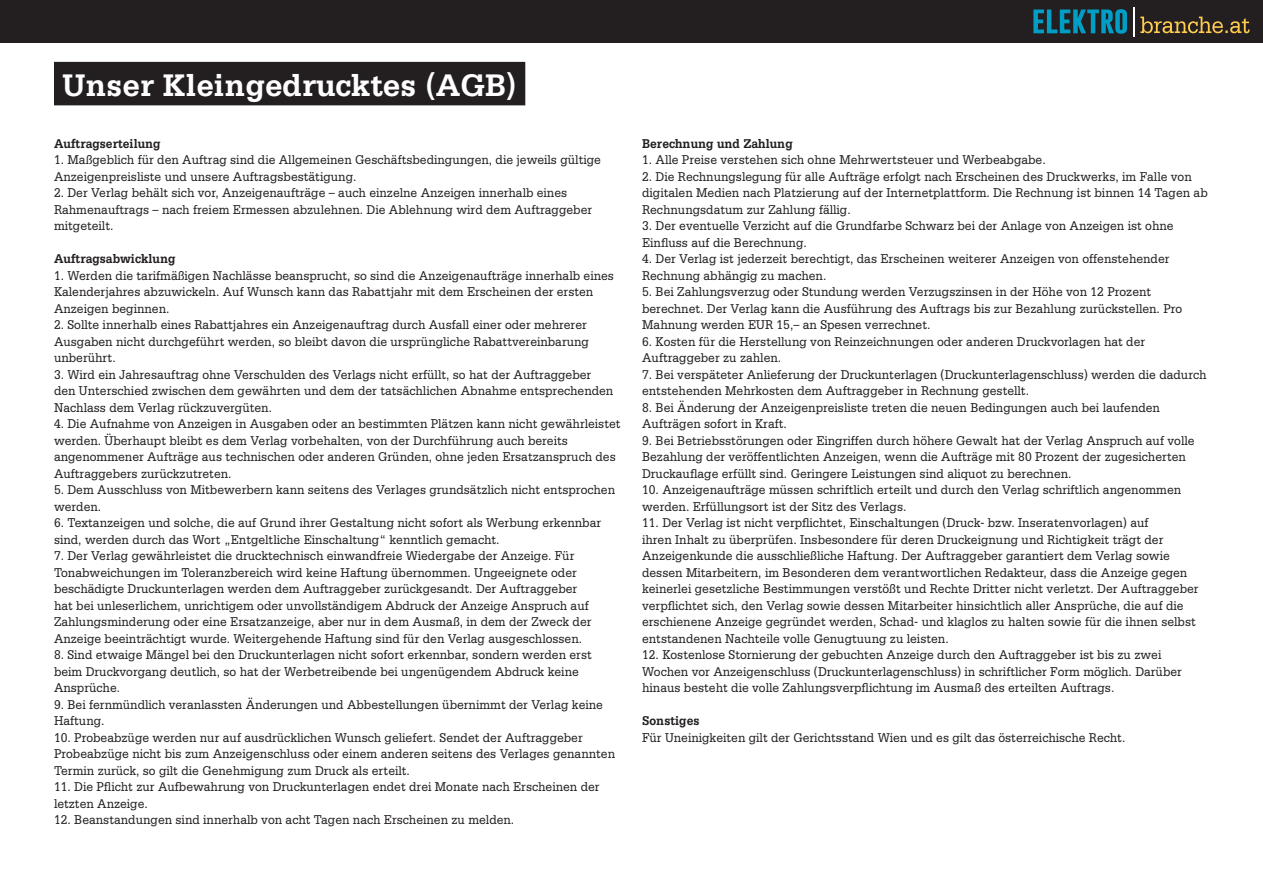
<style>
.page{position:relative;width:1263px;height:893px;background:#fff}
.page>*{position:absolute;margin:0;border:0;box-sizing:border-box;transform-origin:0 0}
.t1{font:700 33px "Serifa Std";color:#fff;scale:.96 1}
.t2{font:13.5px/16.5px "Serifa Std";color:#231f20;scale:.9 1}
.t3{font:700 13.5px "Serifa Std";color:#231f20;scale:.9 1}
</style>
<div class="page">
<div style="left:0;top:0;width:1263px;height:43px;background:#231f20"></div>
<svg style="left:1140px;top:17px;width:109px;height:16px"></svg>
<hr style="left:1133px;top:7px;width:2px;height:30px;background:#fff">
<svg style="left:1033px;top:9px;width:94px;height:25px"></svg>
<div style="left:54px;top:62px;width:471px;height:43px;background:#231f20"></div>
<h1 class="t1" style="left:63px;top:66px;width:475px">Unser Kleingedrucktes (AGB)</h1>
<p class="t3" style="left:54px;top:136px;width:120px">Auftragserteilung</p>
<p class="t2" style="left:54px;top:152px;width:609px">1. Maßgeblich für den Auftrag sind die Allgemeinen Geschäftsbedingungen, die jeweils gültige<br>Anzeigenpreisliste und unsere Auftragsbestätigung.</p>
<p class="t2" style="left:54px;top:185px;width:599px">2. Der Verlag behält sich vor, Anzeigenaufträge – auch einzelne Anzeigen innerhalb eines<br>Rahmenauftrags – nach freiem Ermessen abzulehnen. Die Ablehnung wird dem Auftraggeber mitgeteilt.</p>
<p class="t3" style="left:54px;top:251px;width:137px">Auftragsabwicklung</p>
<p class="t2" style="left:54px;top:267px;width:624px">1. Werden die tarifmäßigen Nachlässe beansprucht, so sind die Anzeigenaufträge innerhalb eines<br>Kalenderjahres abzuwickeln. Auf Wunsch kann das Rabattjahr mit dem Erscheinen der ersten<br>Anzeigen beginnen.</p>
<p class="t2" style="left:54px;top:317px;width:596px">2. Sollte innerhalb eines Rabattjahres ein Anzeigenauftrag durch Ausfall einer oder mehrerer<br>Ausgaben nicht durchgeführt werden, so bleibt davon die ursprüngliche Rabattvereinbarung unberührt.</p>
<p class="t2" style="left:54px;top:366px;width:623px">3. Wird ein Jahresauftrag ohne Verschulden des Verlags nicht erfüllt, so hat der Auftraggeber den Unterschied zwischen dem gewährten und dem der tatsächlichen Abnahme entsprechenden<br>Nachlass dem Verlag rückzuvergüten.</p>
<p class="t2" style="left:54px;top:416px;width:631px">4. Die Aufnahme von Anzeigen in Ausgaben oder an bestimmten Plätzen kann nicht gewährleistet werden. Überhaupt bleibt es dem Verlag vorbehalten, von der Durchführung auch bereits angenommener Aufträge aus technischen oder anderen Gründen, ohne jeden Ersatzanspruch des Auftraggebers zurückzutreten.</p>
<p class="t2" style="left:54px;top:482px;width:625px">5. Dem Ausschluss von Mitbewerbern kann seitens des Verlages grundsätzlich nicht entsprochen werden.</p>
<p class="t2" style="left:54px;top:515px;width:609px">6. Textanzeigen und solche, die auf Grund ihrer Gestaltung nicht sofort als Werbung erkennbar sind, werden durch das Wort „Entgeltliche Einschaltung“ kenntlich gemacht.</p>
<p class="t2" style="left:54px;top:548px;width:599px">7. Der Verlag gewährleistet die drucktechnisch einwandfreie Wiedergabe der Anzeige. Für Tonabweichungen im Toleranzbereich wird keine Haftung übernommen. Ungeeignete oder beschädigte Druckunterlagen werden dem Auftraggeber zurückgesandt. Der Auftraggeber hat bei unleserlichem, unrichtigem oder unvollständigem Abdruck der Anzeige Anspruch auf Zahlungsminderung oder eine Ersatzanzeige, aber nur in dem Ausmaß, in dem der Zweck der Anzeige beeinträchtigt wurde. Weitergehende Haftung sind für den Verlag ausgeschlossen.</p>
<p class="t2" style="left:54px;top:647px;width:599px">8. Sind etwaige Mängel bei den Druckunterlagen nicht sofort erkennbar, sondern werden erst beim Druckvorgang deutlich, so hat der Werbetreibende bei ungenügendem Abdruck keine<br>Ansprüche.</p>
<p class="t2" style="left:54px;top:696px;width:611px">9. Bei fernmündlich veranlassten Änderungen und Abbestellungen übernimmt der Verlag keine<br>Haftung.</p>
<p class="t2" style="left:54px;top:729px;width:625px">10. Probeabzüge werden nur auf ausdrücklichen Wunsch geliefert. Sendet der Auftraggeber<br>Probeabzüge nicht bis zum Anzeigenschluss oder einem anderen seitens des Verlages genannten<br>Termin zurück, so gilt die Genehmigung zum Druck als erteilt.</p>
<p class="t2" style="left:54px;top:779px;width:608px">11. Die Pflicht zur Aufbewahrung von Druckunterlagen endet drei Monate nach Erscheinen der letzten Anzeige.</p>
<p class="t2" style="left:54px;top:812px;width:513px">12. Beanstandungen sind innerhalb von acht Tagen nach Erscheinen zu melden.</p>
<p class="t3" style="left:642px;top:135px;width:169px">Berechnung und Zahlung</p>
<p class="t2" style="left:642px;top:152px;width:450px">1. Alle Preise verstehen sich ohne Mehrwertsteuer und Werbeabgabe.</p>
<p class="t2" style="left:642px;top:168px;width:630px">2. Die Rechnungslegung für alle Aufträge erfolgt nach Erscheinen des Druckwerks, im Falle von digitalen Medien nach Platzierung auf der Internetplattform. Die Rechnung ist binnen 14 Tagen ab<br>Rechnungsdatum zur Zahlung fällig.</p>
<p class="t2" style="left:642px;top:218px;width:592px">3. Der eventuelle Verzicht auf die Grundfarbe Schwarz bei der Anlage von Anzeigen ist ohne<br>Einfluss auf die Berechnung.</p>
<p class="t2" style="left:642px;top:251px;width:587px">4. Der Verlag ist jederzeit berechtigt, das Erscheinen weiterer Anzeigen von offenstehender<br>Rechnung abhängig zu machen.</p>
<p class="t2" style="left:642px;top:284px;width:602px">5. Bei Zahlungsverzug oder Stundung werden Verzugszinsen in der Höhe von 12 Prozent berechnet. Der Verlag kann die Ausführung des Auftrags bis zur Bezahlung zurückstellen. Pro<br>Mahnung werden EUR 15,– an Spesen verrechnet.</p>
<p class="t2" style="left:642px;top:333px;width:560px">6. Kosten für die Herstellung von Reinzeichnungen oder anderen Druckvorlagen hat der<br>Auftraggeber zu zahlen.</p>
<p class="t2" style="left:642px;top:366px;width:629px">7. Bei verspäteter Anlieferung der Druckunterlagen (Druckunterlagenschluss) werden die dadurch entstehenden Mehrkosten dem Auftraggeber in Rechnung gestellt.</p>
<p class="t2" style="left:642px;top:399px;width:577px">8. Bei Änderung der Anzeigenpreisliste treten die neuen Bedingungen auch bei laufenden<br>Aufträgen sofort in Kraft.</p>
<p class="t2" style="left:642px;top:432px;width:615px">9. Bei Betriebsstörungen oder Eingriffen durch höhere Gewalt hat der Verlag Anspruch auf volle<br>Bezahlung der veröffentlichten Anzeigen, wenn die Aufträge mit 80 Prozent der zugesicherten<br>Druckauflage erfüllt sind. Geringere Leistungen sind aliquot zu berechnen.</p>
<p class="t2" style="left:642px;top:482px;width:600px">10. Anzeigenaufträge müssen schriftlich erteilt und durch den Verlag schriftlich angenommen werden. Erfüllungsort ist der Sitz des Verlags.</p>
<p class="t2" style="left:642px;top:515px;width:620px">11. Der Verlag ist nicht verpflichtet, Einschaltungen (Druck- bzw. Inseratenvorlagen) auf<br>ihren Inhalt zu überprüfen. Insbesondere für deren Druckeignung und Richtigkeit trägt der Anzeigenkunde die ausschließliche Haftung. Der Auftraggeber garantiert dem Verlag sowie dessen Mitarbeitern, im Besonderen dem verantwortlichen Redakteur, dass die Anzeige gegen keinerlei gesetzliche Bestimmungen verstößt und Rechte Dritter nicht verletzt. Der Auftraggeber verpflichtet sich, den Verlag sowie dessen Mitarbeiter hinsichtlich aller Ansprüche, die auf die erschienene Anzeige gegründet werden, Schad- und klaglos zu halten sowie für die ihnen selbst entstandenen Nachteile volle Genugtuung zu leisten.</p>
<p class="t2" style="left:642px;top:647px;width:601px">12. Kostenlose Stornierung der gebuchten Anzeige durch den Auftraggeber ist bis zu zwei<br>Wochen vor Anzeigenschluss (Druckunterlagenschluss) in schriftlicher Form möglich. Darüber hinaus besteht die volle Zahlungsverpflichtung im Ausmaß des erteilten Auftrags.</p>
<p class="t3" style="left:642px;top:713px;width:65px">Sonstiges</p>
<p class="t2" style="left:642px;top:729px;width:538px">Für Uneinigkeiten gilt der Gerichtsstand Wien und es gilt das österreichische Recht.</p>
</div>
